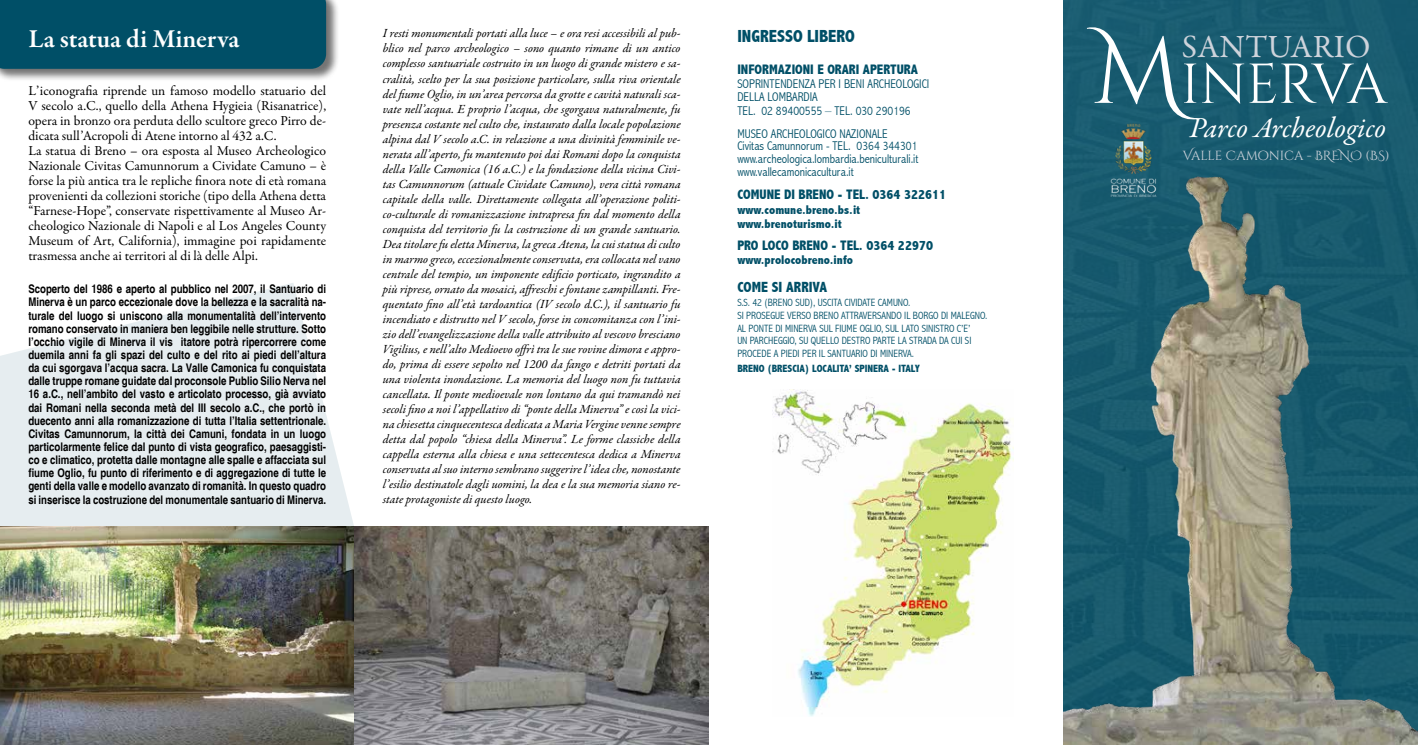
<style>
.page{position:relative;width:1418px;height:745px;background:#fff}
.page>*{position:absolute;margin:0;border:0;box-sizing:border-box;transform-origin:0 0}
.t1{font:56px "Cinzel Decorative";letter-spacing:-.01em;color:#fff}
.t2{font:32.5px "Garamond Premr Pro";letter-spacing:.01em;color:#ced3db}
.t3{font:italic 29.12px "Garamond Premr Pro";letter-spacing:-.005em;color:#fff}
.t4{font:600 26.25px "Garamond Premr Pro";letter-spacing:-.005em;color:#fff}
.t5{font:800 condensed 17.5px "Abadi";color:#004f67}
.t6{font:800 condensed 14.75px "Abadi";color:#004f67}
.t7{font:13.75px/15px "Garamond Premr Pro";color:#000}
.t8{font:800 condensed 13.75px "Abadi";color:#004f67}
.t9{font:13.12px "Cinzel Decorative";letter-spacing:-.01em;color:#ced3db}
.t10{font:300 condensed 12.62px/13.8px "Abadi";color:#004f67}
.t11{font:800 condensed 12.62px/13.8px "Abadi";color:#004f67}
.t12{font:italic 12.5px/15px "Garamond Premr Pro";letter-spacing:-.005em;color:#000;text-align:justify}
.t13{font:700 condensed 11.88px/13.1px "Helvetica";color:#000;text-align:justify}
.t14{font:300 condensed 10.5px/12.6px "Abadi";color:#004f67}
.t15{font:800 condensed 10.5px "Abadi";color:#004f67}
.s1{font-size:93.88px}
</style>
<div class="page">
<svg style="left:0;top:283px;width:354px;height:243px;fill:#e6edf0"></svg>
<div style="left:0;top:0;width:339px;height:82px;background:#000;opacity:.55"></div>
<div style="left:0;top:0;width:326px;height:69px;background:#004f67"></div>
<img style="left:0;top:526px;width:354px;height:218px">
<div style="left:1063px;top:0;width:354px;height:150px;background:#195c70"></div>
<svg style="left:354px;top:526px;width:355px;height:218px;background:#75736f"></svg>
<img style="left:1104px;top:117px;width:58px;height:33px">
<img style="left:1063px;top:150px;width:354px;height:594px">
<img style="left:772px;top:389px;width:241px;height:327px">
<h3 class="t4" style="left:28px;top:23px;width:213px">La statua di Minerva</h3>
<p class="t7" style="left:28px;top:84px;width:299px">L’iconografia riprende un famoso modello statuario del V secolo a.C., quello della Athena Hygieia (Risanatrice), opera in bronzo ora perduta dello scultore greco Pirro de&shy;dicata sull’Acropoli di Atene intorno al 432 a.C.<br>La statua di Breno – ora esposta al Museo Archeologico Nazionale Civitas Camunnorum a Cividate Camuno – è forse la più antica tra le repliche finora note di età romana provenienti da collezioni storiche (tipo della Athena detta “Farnese-Hope”, conservate rispettivamente al Museo Ar&shy;cheologico Nazionale di Napoli e al Los Angeles County Museum of Art, California), immagine poi rapidamente trasmessa anche ai territori al di là delle Alpi.</p>
<p class="t13" style="left:28px;top:282px;width:299px">Scoperto del 1986 e aperto al pubblico nel 2007, il Santuario di Minerva è un parco eccezionale dove la bellezza e la sacralità na&shy;turale del luogo si uniscono alla monumentalità dell’intervento romano conservato in maniera ben leggibile nelle strutture. Sotto l’occhio vigile di Minerva il vis itatore potrà ripercorrere come duemila anni fa gli spazi del culto e del rito ai piedi dell’altura da cui sgorgava l’acqua sacra. La Valle Camonica fu conquistata dalle truppe romane guidate dal proconsole Publio Silio Nerva nel 16 a.C., nell’ambito del vasto e articolato processo, già avviato dai Romani nella seconda metà del III secolo a.C., che portò in duecento anni alla romanizzazione di tutta l’Italia settentrionale.<br>Civitas Camunnorum, la città dei Camuni, fondata in un luogo particolarmente felice dal punto di vista geografico, paesaggisti&shy;co e climatico, protetta dalle montagne alle spalle e affacciata sul fiume Oglio, fu punto di riferimento e di aggregazione di tutte le genti della valle e modello avanzato di romanità. In questo quadro si inserisce la costruzione del monumentale santuario di Minerva.</p>
<p class="t12" style="left:383px;top:27px;width:299px">I resti monumentali portati alla luce – e ora resi accessibili al pub&shy;blico nel parco archeologico – sono quanto rimane di un antico complesso santuariale costruito in un luogo di grande mistero e sa&shy;cralità, scelto per la sua posizione particolare, sulla riva orientale del fiume Oglio, in un’area percorsa da grotte e cavità naturali sca&shy;vate nell’acqua. E proprio l’acqua, che sgorgava naturalmente, fu presenza costante nel culto che, instaurato dalla locale popolazione alpina dal V secolo a.C. in relazione a una divinità femminile ve&shy;nerata all’aperto, fu mantenuto poi dai Romani dopo la conquista della Valle Camonica (16 a.C.) e la fondazione della vicina Civi&shy;tas Camunnorum (attuale Cividate Camuno), vera città romana capitale della valle. Direttamente collegata all’operazione politi&shy;co-culturale di romanizzazione intrapresa fin dal momento della conquista del territorio fu la costruzione di un grande santuario.<br>Dea titolare fu eletta Minerva, la greca Atena, la cui statua di culto in marmo greco, eccezionalmente conservata, era collocata nel vano centrale del tempio, un imponente edificio porticato, ingrandito a più riprese, ornato da mosaici, affreschi e fontane zampillanti. Fre&shy;quentato fino all’età tardoantica (IV secolo d.C.), il santuario fu incendiato e distrutto nel V secolo, forse in concomitanza con l’ini&shy;zio dell’evangelizzazione della valle attribuito al vescovo bresciano Vigilius, e nell’alto Medioevo offrì tra le sue rovine dimora e appro&shy;do, prima di essere sepolto nel 1200 da fango e detriti portati da una violenta inondazione. La memoria del luogo non fu tuttavia cancellata. Il ponte medioevale non lontano da qui tramandò nei secoli fino a noi l’appellativo di “ponte della Minerva” e così la vici&shy;na chiesetta cinquecentesca dedicata a Maria Vergine venne sempre detta dal popolo “chiesa della Minerva”. Le forme classiche della cappella esterna alla chiesa e una settecentesca dedica a Minerva conservata al suo interno sembrano suggerire l’idea che, nonostante l’esilio destinatole dagli uomini, la dea e la sua memoria siano re&shy;state protagoniste di questo luogo.</p>
<h3 class="t5" style="left:737px;top:26px;width:119px">INGRESSO LIBERO</h3>
<p class="t8" style="left:737px;top:61px;width:182px">INFORMAZIONI E ORARI APERTURA</p>
<p class="t10" style="left:737px;top:77px;width:193px">SOPRINTENDENZA PER I BENI ARCHEOLOGICI<br>DELLA LOMBARDIA<br>TEL. 02 89400555 – TEL. 030 290196</p>
<p class="t10" style="left:737px;top:127px;width:183px;line-height:12.5px">MUSEO ARCHEOLOGICO NAZIONALE<br>Civitas Camunnorum - TEL. 0364 344301 www.archeologica.lombardia.beniculturali.it</p>
<p class="t10" style="left:737px;top:165px;width:118px">www.vallecamonicacultura.it</p>
<p class="t8" style="left:737px;top:186px;width:210px">COMUNE DI BRENO - TEL. 0364 322611</p>
<p class="t11" style="left:737px;top:203px;width:124px">www.comune.breno.bs.it www.brenoturismo.it</p>
<p class="t8" style="left:737px;top:238px;width:197px">PRO LOCO BRENO - TEL. 0364 22970</p>
<p class="t11" style="left:737px;top:253px;width:117px">www.prolocobreno.info</p>
<p class="t6" style="left:737px;top:278px;width:91px">COME SI ARRIVA</p>
<p class="t14" style="left:737px;top:296px;width:251px">S.S. 42 (BRENO SUD), USCITA CIVIDATE CAMUNO.<br>SI PROSEGUE VERSO BRENO ATTRAVERSANDO IL BORGO DI MALEGNO.<br>AL PONTE DI MINERVA SUL FIUME OGLIO, SUL LATO SINISTRO C’E’<br>UN PARCHEGGIO, SU QUELLO DESTRO PARTE LA STRADA DA CUI SI PROCEDE A PIEDI PER IL SANTUARIO DI MINERVA.</p>
<p class="t15" style="left:737px;top:362px;width:184px">BRENO (BRESCIA) LOCALITA’ SPINERA - ITALY</p>
<h1 class="t1" style="left:1093px;top:49px;width:295px"><span class="s1">M</span>inerva</h1>
<h2 class="t2" style="left:1181px;top:27px;width:190px">SANTUARIO</h2>
<h3 class="t3" style="left:1189px;top:109px;width:198px">Parco Archeologico</h3>
<p class="t9" style="left:1182px;top:147px;width:208px">Valle Camonica - BRENO (BS)</p>
</div>
